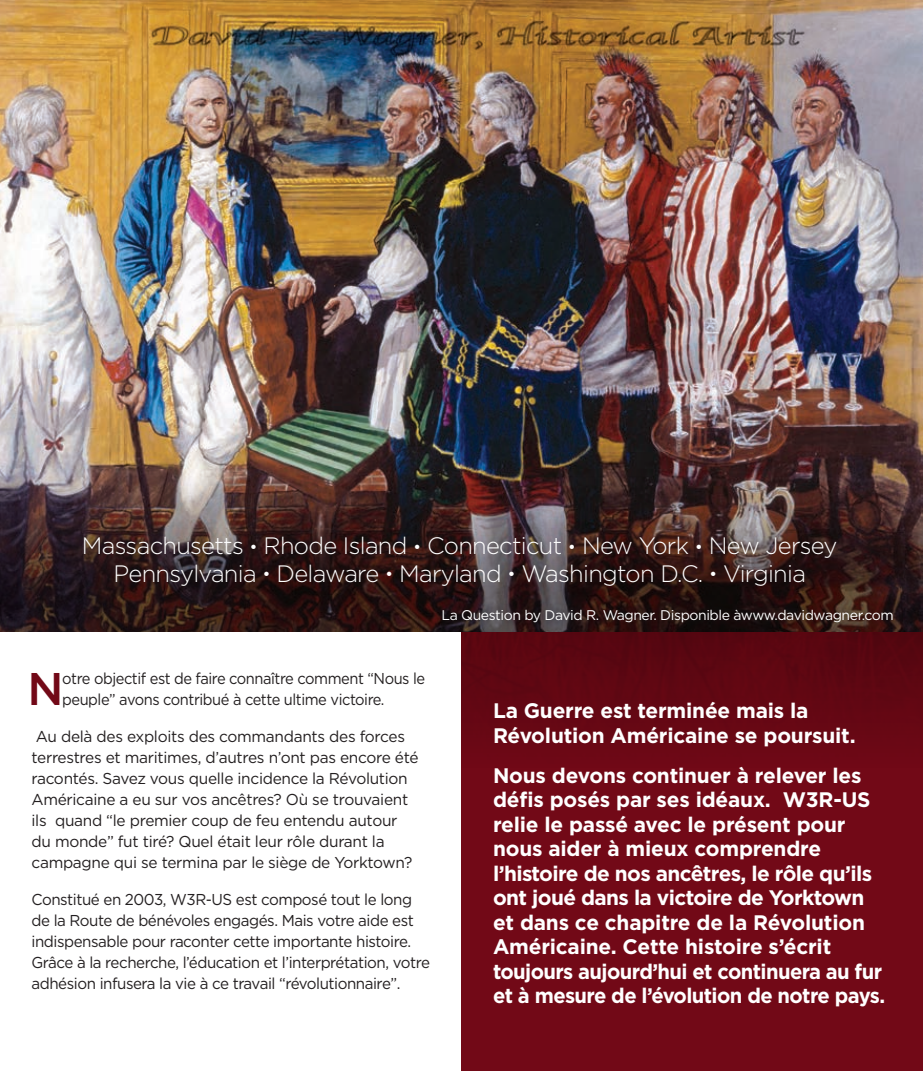
<style>
.page{position:relative;width:923px;height:1071px;background:#fff}
.page>*{position:absolute;margin:0;border:0;box-sizing:border-box;transform-origin:0 0}
.t1{font:500 45.68px "Gotham";color:#720917}
.t2{font:300 23.8px/27.7px "Gotham";letter-spacing:-.03em;color:#fff;text-align:center}
.t3{font:700 21px/24.5px "Gotham";letter-spacing:-.01em;color:#fff}
.t4{font:15.75px/21px "Gotham";letter-spacing:-.03em;color:#231f20}
.t5{font:15.75px/21px "Gotham";letter-spacing:-.03em;color:#231f20;scale:.96 1}
.t6{font:15.75px/21px "Gotham";letter-spacing:-.03em;color:#231f20;scale:.93 1}
.t7{font:14px "Gotham";letter-spacing:-.03em;color:#fff}
.s1{font-size:17.5px}
</style>
<div class="page">
<div style="left:461px;top:0;width:461px;height:1071px;background:#720917"></div>
<img style="left:461px;top:631px;width:461px;height:107px">
<img style="left:0;top:0;width:922px;height:475px">
<img style="left:0;top:475px;width:922px;height:156px">
<div style="left:433px;top:600px;width:468px;height:31px;background:#231f20;opacity:.75"></div>
<p class="t2" style="left:82px;top:532px;width:756px">Massachusetts <span class="s1">•</span> Rhode Island <span class="s1">•</span> Connecticut <span class="s1">•</span> New York <span class="s1">•</span> New Jersey<br>Pennsylvania <span class="s1">•</span> Delaware <span class="s1">•</span> Maryland <span class="s1">•</span> Washington D.C. <span class="s1">•</span> Virginia</p>
<p class="t7" style="left:441px;top:606px;width:453px">La Question by David R. Wagner. Disponible àwww.davidwagner.com</p>
<p class="t1" style="left:27px;top:659px;width:38px">N</p>
<p class="t6" style="left:62px;top:668px;width:392px">otre objectif est de faire connaître comment “Nous le peuple” avons contribué à cette ultime victoire.</p>
<p class="t4" style="left:32px;top:726px;width:388px">Au delà des exploits des commandants des forces terrestres et maritimes, d’autres n’ont pas encore été racontés. Savez vous quelle incidence la Révolution Américaine a eu sur vos ancêtres? Où se trouvaient ils quand “le premier coup de feu entendu autour du monde” fut tiré? Quel était leur rôle durant la campagne qui se termina par le siège de Yorktown?</p>
<p class="t5" style="left:32px;top:888px;width:416px">Constitué en 2003, W3R-US est composé tout le long de la Route de bénévoles engagés. Mais votre aide est indispensable pour raconter cette importante histoire.<br>Grâce à la recherche, l’éducation et l’interprétation, votre adhésion infusera la vie à ce travail “révolutionnaire”.</p>
<p class="t3" style="left:493px;top:698px;width:364px">La Guerre est terminée mais la<br>Révolution Américaine se poursuit.</p>
<p class="t3" style="left:493px;top:763px;width:393px">Nous devons continuer à relever les défis posés par ses idéaux. W3R-US relie le passé avec le présent pour nous aider à mieux comprendre l’histoire de nos ancêtres, le rôle qu’ils ont joué dans la victoire de Yorktown et dans ce chapitre de la Révolution Américaine. Cette histoire s’écrit toujours aujourd’hui et continuera au fur et à mesure de l’évolution de notre pays.</p>
</div>
